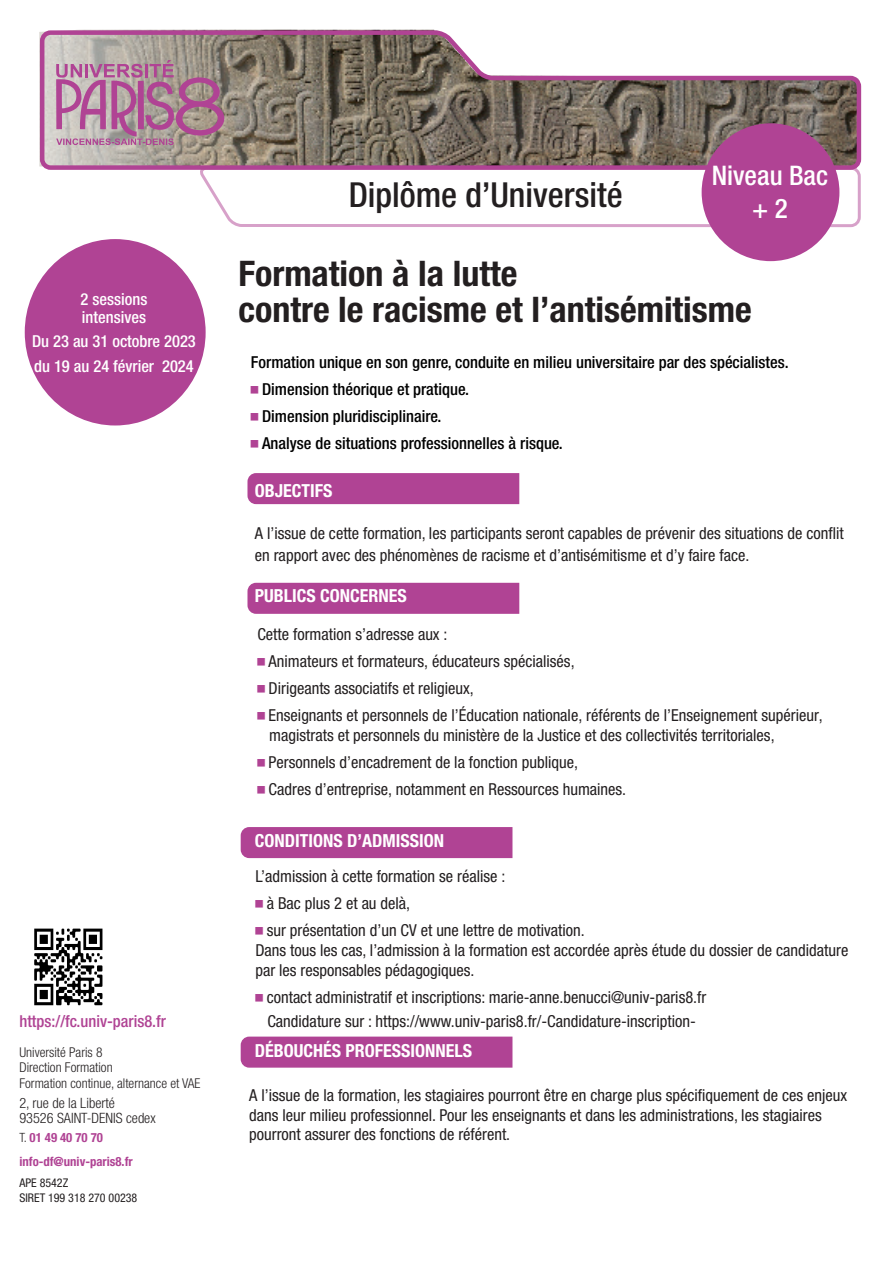
<style>
.page{position:relative;width:893px;height:1263px;background:#fff}
.page>*{position:absolute;margin:0;border:0;box-sizing:border-box;transform-origin:0 0}
.t1{font:700 condensed 35.25px "Helvetica Neue LT Std";color:#231f20}
.t2{font:500 condensed 34.5px "Helvetica Neue LT Std";color:#231f20}
.t3{font:500 condensed 27px/33px "Helvetica Neue LT Std";color:#fff;text-align:center}
.t4{font:700 condensed 18px "Helvetica Neue LT Std";color:#fff}
.t5{font:condensed 16.5px/19.8px "Helvetica Neue LT Std";color:#231f20}
.t6{font:500 condensed 16.5px "Helvetica Neue LT Std";color:#000001}
.t7{font:500 condensed 16.5px "Helvetica Neue LT Std";color:#fff}
.t8{font:500 condensed 16.5px "Helvetica Neue LT Std";color:#b04394}
.t9{font:300 condensed 14.25px "Helvetica Neue LT Std";color:#231f20}
.t10{font:300 condensed 13.5px "Helvetica Neue LT Std";color:#231f20}
.t11{font:700 condensed 12.75px "Helvetica Neue LT Std";color:#b04394}
.t12{font:condensed 12px "Helvetica Neue LT Std";color:#231f20}
.s1{font-weight:300;color:#231f20}
</style>
<div class="page">
<svg style="left:39px;top:29px;width:823px;height:141px"></svg>
<svg style="left:56px;top:60px;width:169px;height:85px;background:#af869a"></svg>
<svg style="left:200px;top:165px;width:662px;height:64px"></svg>
<div style="left:702px;top:123px;width:137px;height:138px;background:#b04394;border-radius:50%"></div>
<div style="left:24px;top:238px;width:183px;height:188px;background:#b04394;border-radius:50%"></div>
<img style="left:34px;top:928px;width:69px;height:78px">
<div style="left:247px;top:583px;width:272px;height:31px;background:#b04394"></div>
<div style="left:247px;top:473px;width:272px;height:31px;background:#b04394"></div>
<div style="left:241px;top:827px;width:271px;height:31px;background:#b04394"></div>
<div style="left:241px;top:1036px;width:271px;height:32px;background:#b04394"></div>
<p class="t7" style="left:81px;top:289px;width:68px">2 sessions</p>
<p class="t7" style="left:82px;top:307px;width:66px">intensives</p>
<p class="t7" style="left:32px;top:331px;width:165px">Du 23 au 31 octobre 2023</p>
<p class="t7" style="left:34px;top:356px;width:161px">du 19 au 24 février 2024</p>
<p class="t8" style="left:19px;top:1011px;width:148px">https://fc.univ-paris8.fr</p>
<p class="t10" style="left:19px;top:1044px;width:85px">Université Paris 8</p>
<p class="t10" style="left:19px;top:1059px;width:95px">Direction Formation</p>
<p class="t10" style="left:19px;top:1076px;width:183px">Formation continue, alternance et VAE</p>
<p class="t9" style="left:19px;top:1094px;width:97px">2, rue de la Liberté</p>
<p class="t9" style="left:19px;top:1109px;width:138px">93526 SAINT-DENIS cedex</p>
<p class="t11" style="left:19px;top:1130px;width:85px"><span class="s1">T.</span> 01 49 40 70 70</p>
<p class="t11" style="left:19px;top:1154px;width:115px">info-df@univ-paris8.fr</p>
<p class="t12" style="left:19px;top:1176px;width:50px">APE 8542Z</p>
<p class="t12" style="left:19px;top:1191px;width:119px">SIRET 199 318 270 00238</p>
<p class="t2" style="left:349px;top:175px;width:275px">Diplôme d’Université</p>
<p class="t3" style="left:712px;top:159px;width:118px">Niveau Bac + 2</p>
<p class="t1" style="left:238px;top:252px;width:280px">Formation à la lutte</p>
<p class="t1" style="left:238px;top:288px;width:515px">contre le racisme et l’antisémitisme</p>
<p class="t6" style="left:251px;top:352px;width:540px">Formation unique en son genre, conduite en milieu universitaire par des spécialistes.</p>
<p class="t6" style="left:262px;top:379px;width:208px">Dimension théorique et pratique.</p>
<p class="t6" style="left:262px;top:406px;width:181px">Dimension pluridisciplinaire.</p>
<p class="t6" style="left:262px;top:433px;width:302px">Analyse de situations professionnelles à risque.</p>
<p class="t4" style="left:255px;top:479px;width:79px">OBJECTIFS</p>
<p class="t5" style="left:255px;top:523px;width:590px;line-height:21.6px">A l’issue de cette formation, les participants seront capables de prévenir des situations de conflit en rapport avec des phénomènes de racisme et d’antisémitisme et d’y faire face.</p>
<p class="t4" style="left:255px;top:585px;width:154px">PUBLICS CONCERNES</p>
<p class="t5" style="left:257px;top:624px;width:192px">Cette formation s’adresse aux :</p>
<p class="t5" style="left:269px;top:651px;width:307px">Animateurs et formateurs, éducateurs spécialisés,</p>
<p class="t5" style="left:269px;top:678px;width:207px">Dirigeants associatifs et religieux,</p>
<p class="t5" style="left:269px;top:705px;width:556px">Enseignants et personnels de l’Éducation nationale, référents de l’Enseignement supérieur,</p>
<p class="t5" style="left:269px;top:725px;width:507px">magistrats et personnels du ministère de la Justice et des collectivités territoriales,</p>
<p class="t5" style="left:269px;top:752px;width:311px">Personnels d’encadrement de la fonction publique,</p>
<p class="t5" style="left:269px;top:779px;width:359px">Cadres d’entreprise, notamment en Ressources humaines.</p>
<p class="t4" style="left:255px;top:829px;width:191px">CONDITIONS D’ADMISSION</p>
<p class="t5" style="left:255px;top:866px;width:251px">L’admission à cette formation se réalise :</p>
<p class="t5" style="left:267px;top:893px;width:145px">à Bac plus 2 et au delà,</p>
<p class="t5" style="left:267px;top:920px;width:320px">sur présentation d’un CV et une lettre de motivation.</p>
<p class="t5" style="left:255px;top:940px;width:594px">Dans tous les cas, l’admission à la formation est accordée après étude du dossier de candidature par les responsables pédagogiques.</p>
<p class="t5" style="left:267px;top:987px;width:441px">contact administratif et inscriptions: marie-anne.benucci@univ-paris8.fr</p>
<p class="t5" style="left:267px;top:1011px;width:430px">Candidature sur : https://www.univ-paris8.fr/-Candidature-inscription-</p>
<p class="t4" style="left:255px;top:1040px;width:219px">DÉBOUCHÉS PROFESSIONNELS</p>
<p class="t5" style="left:249px;top:1085px;width:599px">A l’issue de la formation, les stagiaires pourront être en charge plus spécifiquement de ces enjeux dans leur milieu professionnel. Pour les enseignants et dans les administrations, les stagiaires pourront assurer des fonctions de référent.</p>
</div>
